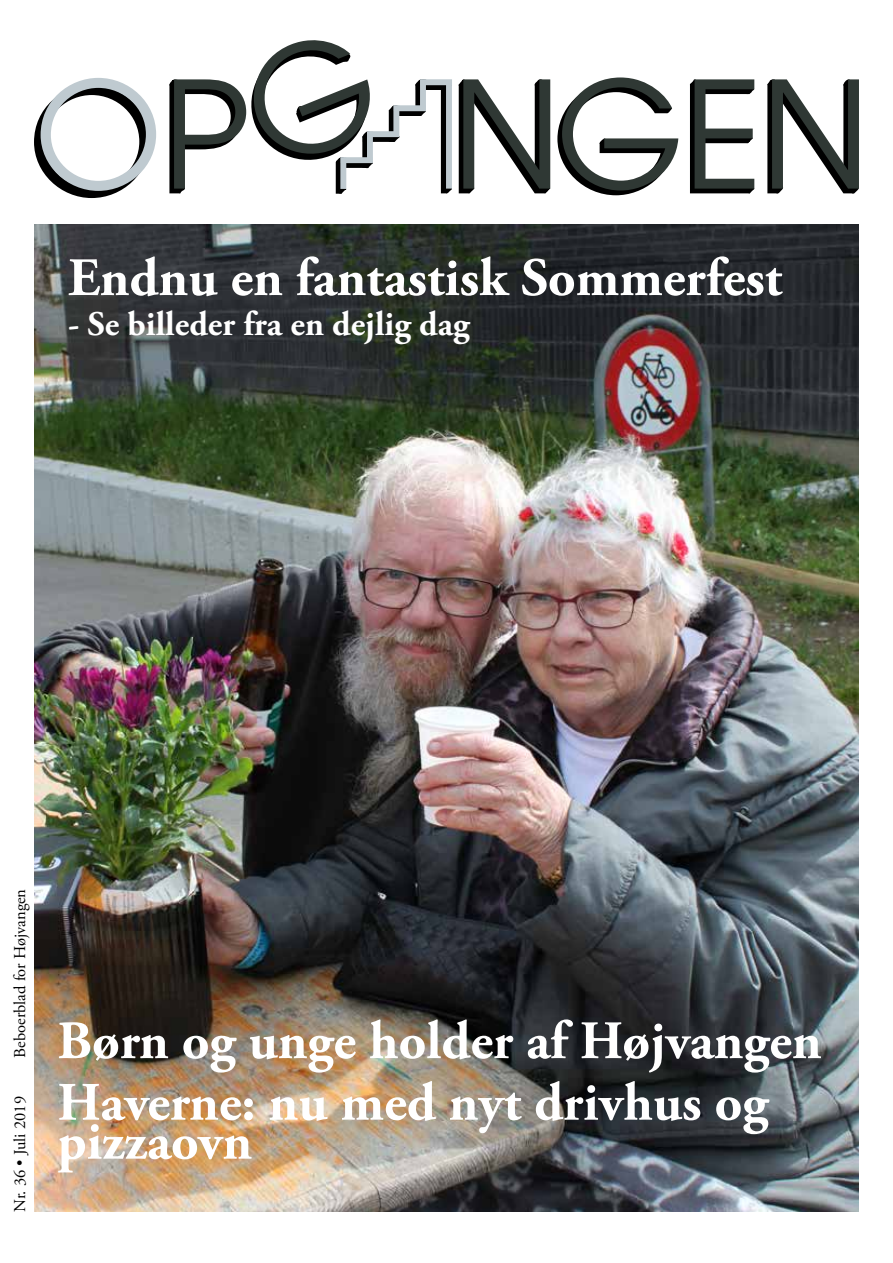
<style>
.page{position:relative;width:893px;height:1263px;background:#fff}
.page>*{position:absolute;margin:0;border:0;box-sizing:border-box;transform-origin:0 0}
.t1{font:700 54px/39px "Adobe Garamond Pro";color:#fff}
.t2{font:700 34.5px "Adobe Garamond Pro";color:#fff}
.t3{font:16.5px "Adobe Garamond Pro";color:#000}
</style>
<div class="page">
<svg style="left:377px;top:137px;width:12px;height:5px"></svg>
<svg style="left:399px;top:111px;width:16px;height:5px"></svg>
<div style="left:389px;top:110px;width:6px;height:32px;background:#000"></div>
<svg style="left:426px;top:85px;width:16px;height:5px"></svg>
<div style="left:415px;top:84px;width:6px;height:32px;background:#000"></div>
<svg style="left:391px;top:131px;width:9px;height:11px"></svg>
<svg style="left:442px;top:85px;width:4px;height:4px"></svg>
<svg style="left:415px;top:79px;width:13px;height:9px"></svg>
<svg style="left:417px;top:111px;width:9px;height:5px"></svg>
<svg style="left:388px;top:105px;width:14px;height:8px"></svg>
<svg style="left:444px;top:189px;width:8px;height:5px"></svg>
<div style="left:441px;top:89px;width:6px;height:104px;background:#000"></div>
<svg style="left:767px;top:79px;width:92px;height:115px"></svg>
<svg style="left:689px;top:79px;width:66px;height:115px"></svg>
<svg style="left:557px;top:77px;width:121px;height:118px"></svg>
<svg style="left:458px;top:79px;width:93px;height:114px"></svg>
<svg style="left:169px;top:40px;width:208px;height:154px"></svg>
<svg style="left:34px;top:78px;width:122px;height:120px"></svg>
<div style="left:341px;top:157px;width:31px;height:6px;background:#bfcad0"></div>
<div style="left:340px;top:157px;width:6px;height:32px;background:#bfcad0"></div>
<div style="left:367px;top:131px;width:32px;height:6px;background:#bfcad0"></div>
<div style="left:367px;top:131px;width:6px;height:32px;background:#bfcad0"></div>
<div style="left:394px;top:105px;width:31px;height:6px;background:#bfcad0"></div>
<div style="left:393px;top:106px;width:6px;height:31px;background:#bfcad0"></div>
<div style="left:420px;top:79px;width:32px;height:6px;background:#bfcad0"></div>
<div style="left:420px;top:80px;width:6px;height:31px;background:#bfcad0"></div>
<div style="left:446px;top:84px;width:6px;height:105px;background:#bfcad0"></div>
<img style="left:34px;top:225px;width:825px;height:987px">
<p class="t1" style="left:68px;top:259px;width:716px">Endnu en fantastisk Sommerfest</p>
<p class="t2" style="left:68px;top:304px;width:403px">- Se billeder fra en dejlig dag</p>
<p class="t3" style="left:10px;top:1057px;width:170px;rotate:-90deg">Beboerblad for Højvangen</p>
<p class="t3" style="left:10px;top:1212px;width:117px;rotate:-90deg">Nr. 36 • Juli 2019</p>
<p class="t1" style="left:57px;top:1022px;width:766px">Børn og unge holder af Højvangen</p>
<p class="t1" style="left:57px;top:1084px;width:712px">Haverne: nu med nyt drivhus og pizzaovn</p>
</div>
